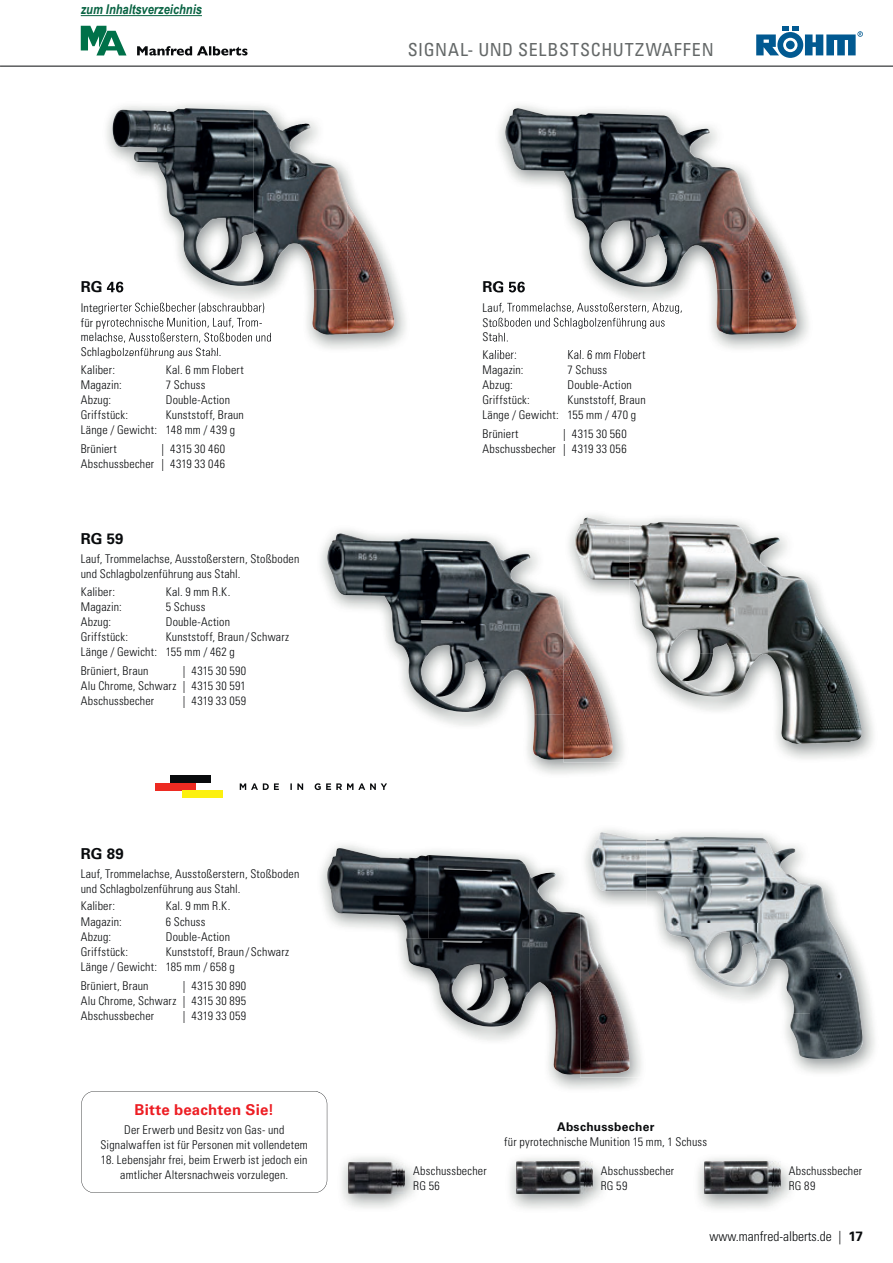
<style>
.page{position:relative;width:893px;height:1263px;background:#fff}
.page>*{position:absolute;margin:0;border:0;box-sizing:border-box;transform-origin:0 0}
.t1{font:condensed 18px "Univers LT Std";letter-spacing:.04em;color:#646868}
.t2{font:700 15px "Univers LT Std";letter-spacing:.01em;color:#ed1d23}
.t3{font:700 15px "Univers LT Std";letter-spacing:.01em;color:#090b0d}
.t4{font:300 condensed 13.5px "Univers LT Std";color:#090b0d}
.t5{font:italic 700 13.5px "Arial Narrow";color:#086342}
.t6{font:300 condensed 12px/15px "Univers LT Std";letter-spacing:.015em;color:#090b0d}
.t7{font:700 12px "Univers LT Std";letter-spacing:.025em;color:#090b0d}
.s1{font-weight:700;font-stretch:normal}
</style>
<div class="page">
<svg style="left:137px;top:46px;width:111px;height:10px"></svg>
<svg style="left:81px;top:26px;width:45px;height:30px"></svg>
<hr style="left:0;top:66px;width:893px;height:1px;background:#090b0d">
<svg style="left:756px;top:26px;width:107px;height:32px"></svg>
<div style="left:786px;top:41px;width:9px;height:8px;background:#015991;border-radius:50%"></div>
<img style="left:342px;top:1157px;width:74px;height:51px">
<img style="left:349px;top:1162px;width:56px;height:32px">
<img style="left:510px;top:1158px;width:94px;height:51px">
<img style="left:516px;top:1162px;width:76px;height:32px">
<img style="left:698px;top:1158px;width:94px;height:51px">
<img style="left:704px;top:1162px;width:76px;height:32px">
<div style="left:171px;top:775px;width:40px;height:8px;background:#090b0d"></div>
<div style="left:155px;top:783px;width:40px;height:7px;background:#ed2b22"></div>
<div style="left:182px;top:790px;width:40px;height:8px;background:#fcf00f"></div>
<svg style="left:240px;top:783px;width:147px;height:7px"></svg>
<svg style="left:81px;top:1091px;width:246px;height:102px"></svg>
<img style="left:327px;top:848px;width:101px;height:91px">
<img style="left:428px;top:855px;width:102px;height:84px">
<img style="left:530px;top:873px;width:50px;height:202px">
<img style="left:406px;top:939px;width:124px;height:45px">
<img style="left:439px;top:984px;width:91px;height:43px">
<img style="left:580px;top:914px;width:50px;height:160px">
<img style="left:598px;top:832px;width:106px;height:46px">
<img style="left:704px;top:837px;width:91px;height:41px">
<img style="left:646px;top:878px;width:164px;height:45px">
<img style="left:810px;top:883px;width:42px;height:85px">
<img style="left:665px;top:923px;width:92px;height:45px">
<img style="left:757px;top:923px;width:53px;height:91px">
<img style="left:699px;top:968px;width:58px;height:19px">
<img style="left:810px;top:968px;width:53px;height:91px">
<img style="left:790px;top:1014px;width:20px;height:44px">
<img style="left:591px;top:839px;width:55px;height:52px">
<img style="left:327px;top:533px;width:142px;height:91px">
<img style="left:469px;top:540px;width:94px;height:175px">
<img style="left:392px;top:624px;width:77px;height:88px">
<img style="left:533px;top:714px;width:30px;height:46px">
<img style="left:563px;top:620px;width:50px;height:139px">
<img style="left:580px;top:518px;width:200px;height:45px">
<img style="left:629px;top:563px;width:139px;height:91px">
<img style="left:768px;top:567px;width:47px;height:177px">
<img style="left:815px;top:611px;width:47px;height:132px">
<img style="left:656px;top:653px;width:112px;height:45px">
<img style="left:575px;top:524px;width:54px;height:56px">
<img style="left:107px;top:104px;width:299px;height:245px">
<img style="left:107px;top:292px;width:16px;height:1px">
<img style="left:101px;top:281px;width:22px;height:11px">
<img style="left:158px;top:303px;width:107px;height:11px">
<img style="left:101px;top:303px;width:57px;height:11px">
<img style="left:163px;top:318px;width:99px;height:11px">
<img style="left:101px;top:318px;width:62px;height:11px">
<img style="left:165px;top:333px;width:107px;height:10px">
<img style="left:101px;top:333px;width:64px;height:10px">
<img style="left:154px;top:348px;width:67px;height:5px">
<img style="left:101px;top:348px;width:53px;height:5px">
<img style="left:113px;top:108px;width:141px;height:91px">
<img style="left:253px;top:110px;width:95px;height:180px">
<img style="left:167px;top:199px;width:87px;height:87px">
<img style="left:347px;top:202px;width:47px;height:132px">
<img style="left:312px;top:289px;width:36px;height:46px">
<img style="left:496px;top:292px;width:27px;height:1px">
<img style="left:494px;top:281px;width:31px;height:11px">
<img style="left:571px;top:303px;width:111px;height:11px">
<img style="left:494px;top:303px;width:77px;height:10px">
<img style="left:558px;top:318px;width:107px;height:11px">
<img style="left:494px;top:318px;width:64px;height:9px">
<img style="left:494px;top:333px;width:14px;height:9px">
<img style="left:495px;top:350px;width:21px;height:3px">
<img style="left:568px;top:350px;width:77px;height:3px">
<img style="left:505px;top:108px;width:146px;height:91px">
<img style="left:651px;top:115px;width:97px;height:175px">
<img style="left:572px;top:199px;width:79px;height:88px">
<img style="left:748px;top:205px;width:49px;height:129px">
<img style="left:716px;top:289px;width:32px;height:46px">
<hr style="left:81px;top:15px;width:121px;height:1px;background:#086342">
<p class="t5" style="left:81px;top:2px;width:123px">zum Inhaltsverzeichnis</p>
<p class="t3" style="left:81px;top:278px;width:44px">RG 46</p>
<p class="t6" style="left:81px;top:344px;width:142px;line-height:17.2px">Schlagbolzenführung aus Stahl.<br>Kaliber:</p>
<p class="t6" style="left:166px;top:363px;width:79px">Kal. 6 mm Flobert</p>
<p class="t6" style="left:81px;top:378px;width:43px">Magazin:</p>
<p class="t6" style="left:166px;top:378px;width:41px">7 Schuss</p>
<p class="t6" style="left:81px;top:393px;width:32px">Abzug:</p>
<p class="t6" style="left:166px;top:393px;width:66px">Double-Action</p>
<p class="t6" style="left:81px;top:408px;width:49px">Griffstück:</p>
<p class="t6" style="left:81px;top:408px;width:165px;text-indent:85px">Kunststoff, Braun<br>Länge / Gewicht: 148 mm / 439 g</p>
<p class="t6" style="left:81px;top:442px;width:38px">Brüniert</p>
<p class="t6" style="left:81px;top:442px;width:146px;text-align:right">| 4315 30 460<br>Abschussbecher | 4319 33 046</p>
<p class="t3" style="left:81px;top:530px;width:44px">RG 59</p>
<p class="t6" style="left:81px;top:552px;width:220px">Lauf, Trommelachse, Ausstoßerstern, Stoßboden und Schlagbolzenführung aus Stahl.</p>
<p class="t6" style="left:81px;top:585px;width:36px">Kaliber:</p>
<p class="t6" style="left:166px;top:585px;width:66px">Kal. 9 mm R.K.</p>
<p class="t6" style="left:81px;top:600px;width:43px">Magazin:</p>
<p class="t6" style="left:166px;top:600px;width:41px">5 Schuss</p>
<p class="t6" style="left:81px;top:615px;width:32px">Abzug:</p>
<p class="t6" style="left:166px;top:615px;width:66px">Double-Action</p>
<p class="t6" style="left:81px;top:630px;width:49px">Griffstück:</p>
<p class="t6" style="left:81px;top:630px;width:210px;text-indent:85px">Kunststoff, Braun / Schwarz<br>Länge / Gewicht: 155 mm / 462 g</p>
<p class="t6" style="left:81px;top:664px;width:69px">Brüniert, Braun</p>
<p class="t6" style="left:81px;top:664px;width:167px;text-align:justify;text-indent:102px">| 4315 30 590<br>Alu Chrome, Schwarz | 4315 30 591<br>Abschussbecher</p>
<p class="t6" style="left:183px;top:694px;width:65px">| 4319 33 059</p>
<p class="t3" style="left:81px;top:845px;width:44px">RG 89</p>
<p class="t6" style="left:81px;top:867px;width:220px">Lauf, Trommelachse, Ausstoßerstern, Stoßboden und Schlagbolzenführung aus Stahl.</p>
<p class="t6" style="left:81px;top:899px;width:36px">Kaliber:</p>
<p class="t6" style="left:166px;top:899px;width:66px">Kal. 9 mm R.K.</p>
<p class="t6" style="left:81px;top:914px;width:43px">Magazin:</p>
<p class="t6" style="left:166px;top:914px;width:41px">6 Schuss</p>
<p class="t6" style="left:81px;top:930px;width:32px">Abzug:</p>
<p class="t6" style="left:166px;top:930px;width:66px">Double-Action</p>
<p class="t6" style="left:81px;top:945px;width:49px">Griffstück:</p>
<p class="t6" style="left:81px;top:945px;width:210px;text-indent:85px">Kunststoff, Braun / Schwarz<br>Länge / Gewicht: 185 mm / 658 g</p>
<p class="t6" style="left:81px;top:979px;width:69px">Brüniert, Braun</p>
<p class="t6" style="left:81px;top:979px;width:167px;text-align:justify;text-indent:102px">| 4315 30 890<br>Alu Chrome, Schwarz | 4315 30 895<br>Abschussbecher</p>
<p class="t6" style="left:183px;top:1009px;width:65px">| 4319 33 059</p>
<h1 class="t1" style="left:408px;top:39px;width:307px">SIGNAL- UND SELBSTSCHUTZWAFFEN</h1>
<p class="t3" style="left:482px;top:278px;width:44px">RG 56</p>
<p class="t6" style="left:482px;top:329px;width:36px;line-height:17.2px">Stahl.<br>Kaliber:</p>
<p class="t6" style="left:567px;top:348px;width:79px">Kal. 6 mm Flobert</p>
<p class="t6" style="left:482px;top:363px;width:43px">Magazin:</p>
<p class="t6" style="left:567px;top:363px;width:41px">7 Schuss</p>
<p class="t6" style="left:482px;top:378px;width:32px">Abzug:</p>
<p class="t6" style="left:567px;top:378px;width:66px">Double-Action</p>
<p class="t6" style="left:482px;top:393px;width:49px">Griffstück:</p>
<p class="t6" style="left:482px;top:393px;width:165px;text-indent:85px">Kunststoff, Braun<br>Länge / Gewicht: 155 mm / 470 g</p>
<p class="t6" style="left:482px;top:427px;width:38px">Brüniert</p>
<p class="t6" style="left:482px;top:427px;width:146px;text-align:right">| 4315 30 560<br>Abschussbecher | 4319 33 056</p>
<p class="t2" style="left:135px;top:1101px;width:141px">Bitte beachten Sie!</p>
<p class="t6" style="left:101px;top:1123px;width:209px;text-align:center">Der Erwerb und Besitz von Gas- und<br>Signalwaffen ist für Personen mit vollendetem</p>
<p class="t6" style="left:101px;top:1153px;width:208px;text-align:center">18. Lebensjahr frei, beim Erwerb ist jedoch ein amtlicher Altersnachweis vorzulegen.</p>
<p class="t6" style="left:413px;top:1164px;width:75px">Abschussbecher<br>RG 56</p>
<p class="t6" style="left:601px;top:1164px;width:75px">Abschussbecher<br>RG 59</p>
<p class="t6" style="left:789px;top:1164px;width:75px">Abschussbecher<br>RG 89</p>
<p class="t7" style="left:557px;top:1120px;width:99px">Abschussbecher</p>
<p class="t6" style="left:504px;top:1135px;width:204px">für pyrotechnische Munition 15 mm, 1 Schuss</p>
<p class="t4" style="left:709px;top:1231px;width:155px">www.manfred-alberts.de | <span class="s1">17</span></p>
</div>
